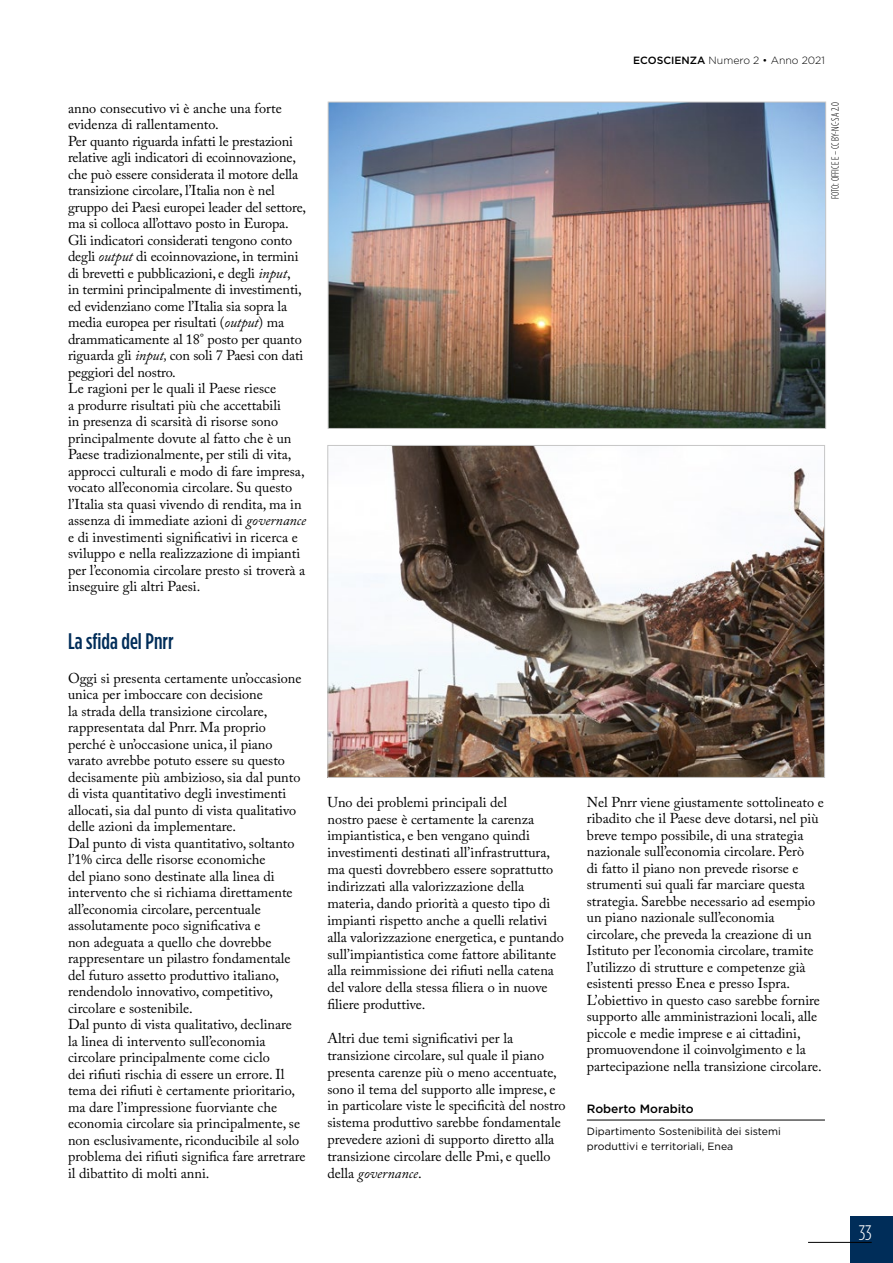
<style>
.page{position:relative;width:893px;height:1263px;background:#fff}
.page>*{position:absolute;margin:0;border:0;box-sizing:border-box;transform-origin:0 0}
.t1{font:500 condensed 22.5px "Gotham HTF";color:#002d59}
.t2{font:300 condensed 21px "Gotham HTF";color:#fff}
.t3{font:14.25px/16.5px "Adobe Caslon Pro";color:#000}
.t4{font:500 12px "Gotham HTF";color:#000}
.t5{font:10.5px/15px "Gotham HTF";color:#000}
.t6{font:300 10.5px "Gotham HTF";color:#000}
.t7{font:300 condensed 10.5px "Gotham HTF";letter-spacing:-.005em;color:#000}
.s1{font-style:italic}
.s2{font-weight:500}
</style>
<div class="page">
<div style="left:850px;top:1216px;width:43px;height:47px;background:#002d59"></div>
<hr style="left:808px;top:1242px;width:64px;height:1px;background:#000">
<hr style="left:587px;top:1120px;width:238px;height:1px;background:#000">
<img style="left:330px;top:447px;width:493px;height:329px">
<img style="left:330px;top:104px;width:494px;height:323px">
<div style="left:328px;top:102px;width:498px;height:327px;border:1px solid #c6c6c6"></div>
<p class="t3" style="left:68px;top:99px;width:240px">anno consecutivo vi è anche una forte evidenza di rallentamento.<br>Per quanto riguarda infatti le prestazioni relative agli indicatori di ecoinnovazione, che può essere considerata il motore della transizione circolare, l’Italia non è nel gruppo dei Paesi europei leader del settore, ma si colloca all’ottavo posto in Europa.<br>Gli indicatori considerati tengono conto degli <span class="s1">output</span> di ecoinnovazione, in termini di brevetti e pubblicazioni, e degli <span class="s1">input</span>,<br>in termini principalmente di investimenti, ed evidenziano come l’Italia sia sopra la media europea per risultati (<span class="s1">output</span>) ma drammaticamente al 18° posto per quanto riguarda gli <span class="s1">input,</span> con soli 7 Paesi con dati peggiori del nostro.<br>Le ragioni per le quali il Paese riesce<br>a produrre risultati più che accettabili<br>in presenza di scarsità di risorse sono principalmente dovute al fatto che è un Paese tradizionalmente, per stili di vita, approcci culturali e modo di fare impresa, vocato all’economia circolare. Su questo l’Italia sta quasi vivendo di rendita, ma in assenza di immediate azioni di <span class="s1">governance </span>e di investimenti significativi in ricerca e sviluppo e nella realizzazione di impianti per l’economia circolare presto si troverà a inseguire gli altri Paesi.</p>
<h1 class="t1" style="left:68px;top:629px;width:107px">La sfida del Pnrr</h1>
<p class="t3" style="left:68px;top:670px;width:239px">Oggi si presenta certamente un’occasione unica per imboccare con decisione<br>la strada della transizione circolare, rappresentata dal Pnrr. Ma proprio perché è un’occasione unica, il piano varato avrebbe potuto essere su questo decisamente più ambizioso, sia dal punto di vista quantitativo degli investimenti allocati, sia dal punto di vista qualitativo delle azioni da implementare.<br>Dal punto di vista quantitativo, soltanto l’1% circa delle risorse economiche<br>del piano sono destinate alla linea di intervento che si richiama direttamente all’economia circolare, percentuale assolutamente poco significativa e<br>non adeguata a quello che dovrebbe rappresentare un pilastro fondamentale del futuro assetto produttivo italiano, rendendolo innovativo, competitivo, circolare e sostenibile.<br>Dal punto di vista qualitativo, declinare<br>la linea di intervento sull’economia circolare principalmente come ciclo<br>dei rifiuti rischia di essere un errore. Il tema dei rifiuti è certamente prioritario, ma dare l’impressione fuorviante che economia circolare sia principalmente, se non esclusivamente, riconducibile al solo problema dei rifiuti significa fare arretrare il dibattito di molti anni.</p>
<p class="t3" style="left:327px;top:793px;width:238px">Uno dei problemi principali del<br>nostro paese è certamente la carenza impiantistica, e ben vengano quindi investimenti destinati all’infrastruttura, ma questi dovrebbero essere soprattutto indirizzati alla valorizzazione della materia, dando priorità a questo tipo di impianti rispetto anche a quelli relativi alla valorizzazione energetica, e puntando sull’impiantistica come fattore abilitante alla reimmissione dei rifiuti nella catena del valore della stessa filiera o in nuove filiere produttive.</p>
<p class="t3" style="left:327px;top:1029px;width:240px">Altri due temi significativi per la transizione circolare, sul quale il piano presenta carenze più o meno accentuate, sono il tema del supporto alle imprese, e in particolare viste le specificità del nostro sistema produttivo sarebbe fondamentale prevedere azioni di supporto diretto alla transizione circolare delle Pmi, e quello della <span class="s1">governance</span>.</p>
<p class="t6" style="left:633px;top:55px;width:193px"><span class="s2">ECOSCIENZA</span> Numero 2 • Anno 2021</p>
<p class="t7" style="left:830px;top:199px;width:98px;rotate:-90deg">FOTO: OFFICE E – CC BY-NC-SA 2.0</p>
<p class="t3" style="left:587px;top:793px;width:239px">Nel Pnrr viene giustamente sottolineato e ribadito che il Paese deve dotarsi, nel più breve tempo possibile, di una strategia nazionale sull’economia circolare. Però<br>di fatto il piano non prevede risorse e strumenti sui quali far marciare questa strategia. Sarebbe necessario ad esempio un piano nazionale sull’economia circolare, che preveda la creazione di un Istituto per l’economia circolare, tramite l’utilizzo di strutture e competenze già esistenti presso Enea e presso Ispra.<br>L’obiettivo in questo caso sarebbe fornire supporto alle amministrazioni locali, alle piccole e medie imprese e ai cittadini, promuovendone il coinvolgimento e la partecipazione nella transizione circolare.</p>
<p class="t4" style="left:587px;top:1102px;width:109px">Roberto Morabito</p>
<p class="t5" style="left:587px;top:1123px;width:196px">Dipartimento Sostenibilità dei sistemi produttivi e territoriali, Enea</p>
<h2 class="t2" style="left:859px;top:1221px;width:15px">33</h2>
</div>
